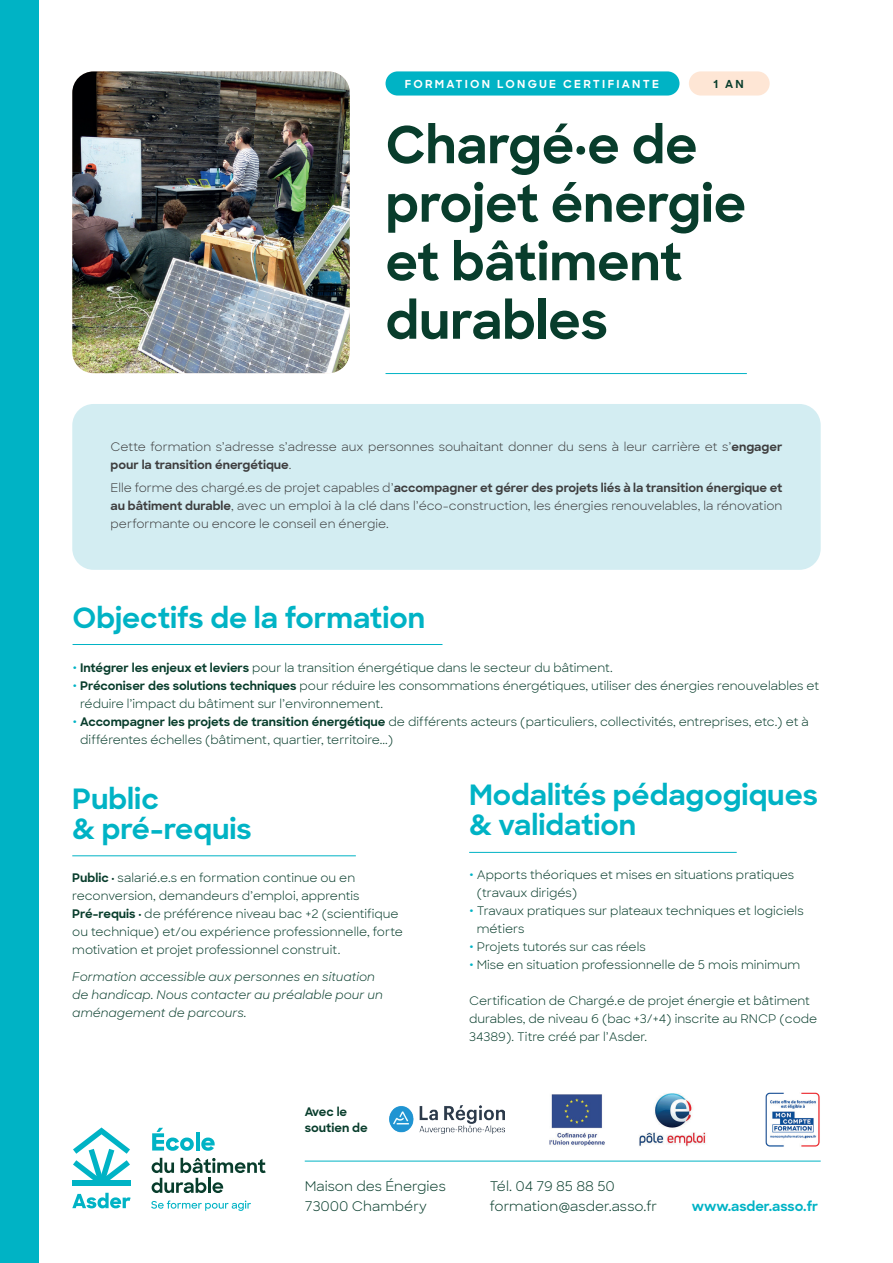
<style>
.page{position:relative;width:893px;height:1263px;background:#fff}
.page>*{position:absolute;margin:0;border:0;box-sizing:border-box;transform-origin:0 0}
.t1{font:700 51px/58.5px "Sharp Sans";color:#083d2c}
.t2{font:700 28.5px/30px "Sharp Sans";color:#00b3c5}
.t3{font:13.5px/19.5px "Sharp Sans";color:#083d2c}
.t4{font:700 13.5px "Sharp Sans";color:#00b3c5}
.t5{font:12px/18px "Sharp Sans";color:#083d2c}
.t6{font:12px/18px "Sharp Sans";color:#3e3e3f}
.t7{font:italic 12px/18px "Sharp Sans";color:#083d2c}
.t8{font:700 12px/16.5px "Sharp Sans";color:#083d2c}
.t9{font:700 11.25px "Sharp Sans";letter-spacing:.2em;color:#fff}
.t10{font:700 11.25px "Sharp Sans";color:#083d2c}
.s1{font-weight:700}
.s2{font-weight:700;color:#00b3c5}
</style>
<div class="page">
<hr style="left:305px;top:1161px;width:516px;height:1px;background:#00b3c5">
<svg style="left:152px;top:1128px;width:42px;height:23px"></svg>
<hr style="left:196px;top:1132px;width:4px;height:18px;background:#00b3c5">
<svg style="left:201px;top:1137px;width:14px;height:14px"></svg>
<svg style="left:151px;top:1200px;width:100px;height:11px"></svg>
<svg style="left:152px;top:1158px;width:114px;height:35px"></svg>
<svg style="left:72px;top:1193px;width:59px;height:15px"></svg>
<div style="left:72px;top:1180px;width:29px;height:6px;background:#00b3c5"></div>
<div style="left:101px;top:1180px;width:30px;height:6px;background:#00b3c5"></div>
<svg style="left:73px;top:1127px;width:57px;height:53px"></svg>
<div style="left:72px;top:404px;width:749px;height:166px;background:#d3edf2;border-radius:21px"></div>
<img style="left:72px;top:71px;width:278px;height:302px">
<hr style="left:386px;top:373px;width:361px;height:1px;background:#00b3c5">
<hr style="left:73px;top:644px;width:369px;height:1px;background:#00b3c5">
<hr style="left:72px;top:855px;width:284px;height:1px;background:#00b3c5">
<hr style="left:469px;top:852px;width:268px;height:1px;background:#00b3c5">
<div style="left:689px;top:71px;width:81px;height:25px;background:#fee6d5;border-radius:12px"></div>
<div style="left:386px;top:71px;width:293px;height:25px;background:#00b3c5;border-radius:12px"></div>
<img style="left:765px;top:1092px;width:55px;height:55px">
<img style="left:639px;top:1093px;width:67px;height:54px">
<img style="left:389px;top:1105px;width:115px;height:28px">
<img style="left:549px;top:1094px;width:56px;height:52px">
<div style="left:0;top:0;width:38px;height:1263px;background:#00b3c5"></div>
<p class="t9" style="left:405px;top:75px;width:256px">FORMATION LONGUE CERTIFIANTE</p>
<p class="t10" style="left:713px;top:75px;width:32px">1 AN</p>
<h1 class="t1" style="left:386px;top:114px;width:362px">Chargé·e de projet énergie et bâtiment durables</h1>
<p class="t6" style="left:111px;top:437px;width:673px">Cette formation s’adresse s’adresse aux personnes souhaitant donner du sens à leur carrière et s’<span class="s1">engager pour la transition énergétique</span>.</p>
<p class="t6" style="left:111px;top:478px;width:673px;text-align:justify">Elle forme des chargé.es de projet capables d’<span class="s1">accompagner et gérer des projets liés à la transition énergique et au bâtiment durable</span>, avec un emploi à la clé dans l’éco-construction, les énergies renouvelables, la rénovation performante ou encore le conseil en énergie.</p>
<h2 class="t2" style="left:73px;top:601px;width:354px">Objectifs de la formation</h2>
<p class="t5" style="left:73px;top:658px;width:542px"><span class="s2">•</span> <span class="s1">Intégrer les enjeux et leviers</span> pour la transition énergétique dans le secteur du bâtiment.</p>
<p class="t5" style="left:80px;top:676px;width:741px;text-indent:-8px"><span class="s2">•</span> <span class="s1">Préconiser des solutions techniques</span> pour réduire les consommations énergétiques, utiliser des énergies renouvelables et réduire l’impact du bâtiment sur l’environnement.</p>
<p class="t5" style="left:80px;top:712px;width:730px;text-indent:-8px"><span class="s2">•</span> <span class="s1">Accompagner les projets de transition énergétique</span> de différents acteurs (particuliers, collectivités, entreprises, etc.) et à différentes échelles (bâtiment, quartier, territoire...)</p>
<h2 class="t2" style="left:72px;top:783px;width:181px">Public<br>&amp; pré-requis</h2>
<p class="t5" style="left:72px;top:868px;width:332px"><span class="s1">Public ·</span> salarié.e.s en formation continue ou en reconversion, demandeurs d’emploi, apprentis <span class="s1">Pré-requis ·</span> de préférence niveau bac +2 (scientifique ou technique) et/ou expérience professionnelle, forte motivation et projet professionnel construit.</p>
<p class="t7" style="left:72px;top:967px;width:312px">Formation accessible aux personnes en situation de handicap. Nous contacter au préalable pour un aménagement de parcours.</p>
<h2 class="t2" style="left:469px;top:779px;width:350px">Modalités pédagogiques &amp; validation</h2>
<p class="t5" style="left:477px;top:865px;width:319px;text-indent:-8px"><span class="s2">•</span> Apports théoriques et mises en situations pratiques (travaux dirigés)</p>
<p class="t5" style="left:477px;top:901px;width:328px;text-indent:-8px"><span class="s2">•</span> Travaux pratiques sur plateaux techniques et logiciels métiers</p>
<p class="t5" style="left:469px;top:937px;width:178px"><span class="s2">•</span> Projets tutorés sur cas réels</p>
<p class="t5" style="left:469px;top:955px;width:333px"><span class="s2">•</span> Mise en situation professionnelle de 5 mois minimum</p>
<p class="t5" style="left:469px;top:991px;width:350px">Certification de Chargé.e de projet énergie et bâtiment durables, de niveau 6 (bac +3/+4) inscrite au RNCP (code<br>34389). Titre créé par l’Asder.</p>
<p class="t8" style="left:305px;top:1102px;width:64px">Avec le soutien de</p>
<p class="t3" style="left:305px;top:1176px;width:143px">Maison des Énergies<br>73000 Chambéry</p>
<p class="t3" style="left:490px;top:1176px;width:169px">Tél. 04 79 85 88 50 formation@asder.asso.fr</p>
<p class="t4" style="left:692px;top:1196px;width:128px">www.asder.asso.fr</p>
</div>
